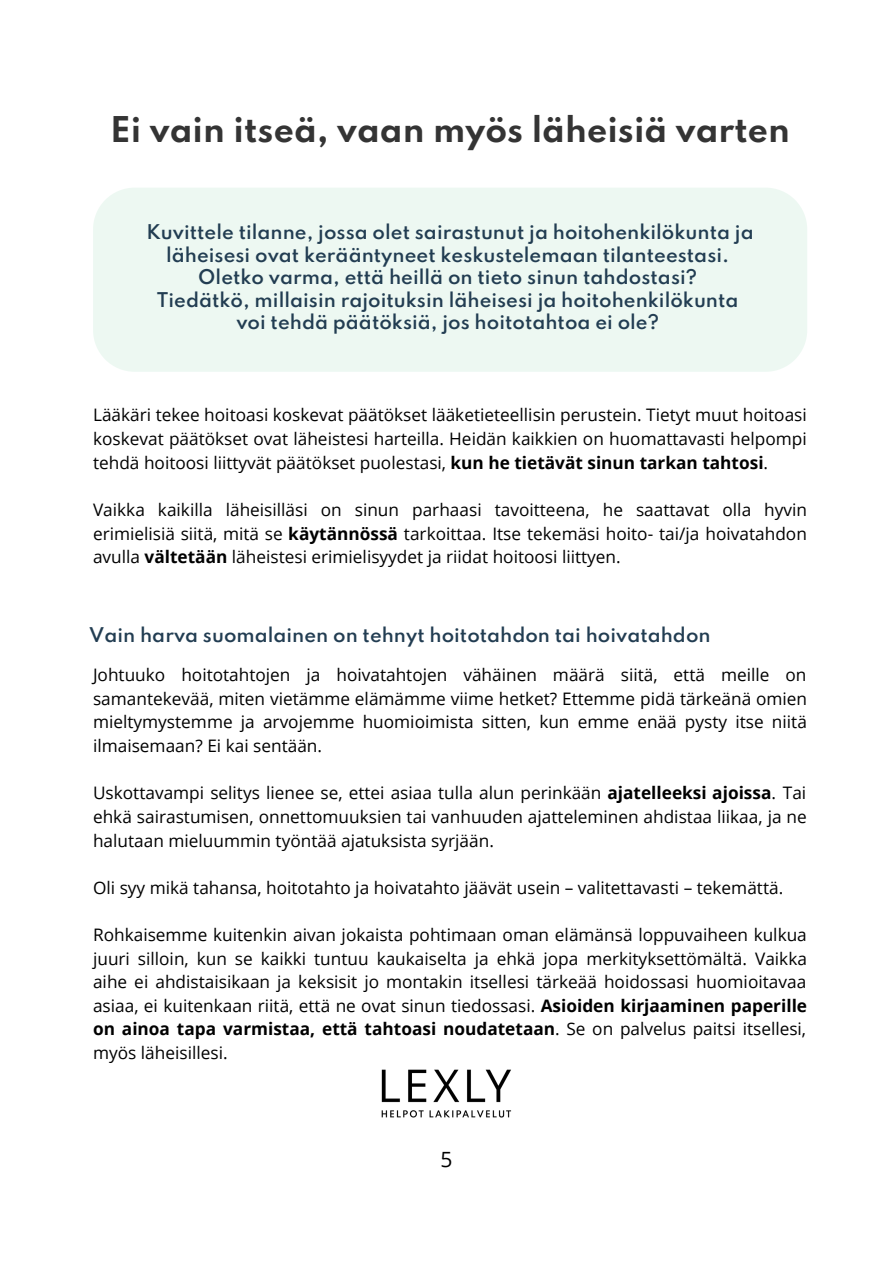
<style>
.page{position:relative;width:893px;height:1264px;background:#fff}
.page>*{position:absolute;margin:0;border:0;box-sizing:border-box;transform-origin:0 0}
.t1{font:700 31.5px "Spartan";color:#343434}
.t2{font:21px "Open Sans";color:#000}
.t3{font:600 18px/22.5px "Spartan";color:#223d52;text-align:center}
.t4{font:17.25px/23.5px "Open Sans";color:#000;text-align:justify}
.s1{font-weight:700}
</style>
<div class="page">
<img style="left:381px;top:1069px;width:131px;height:49px">
<div style="left:93px;top:188px;width:714px;height:184px;background:#edf8f2"></div>
<p class="t1" style="left:110px;top:115px;width:681px">Ei vain itseä, vaan myös läheisiä varten</p>
<p class="t3" style="left:146px;top:222px;width:608px">Kuvittele tilanne, jossa olet sairastunut ja hoitohenkilökunta ja läheisesi ovat kerääntyneet keskustelemaan tilanteestasi.</p>
<p class="t3" style="left:198px;top:267px;width:500px">Oletko varma, että heillä on tieto sinun tahdostasi?</p>
<p class="t3" style="left:157px;top:290px;width:583px">Tiedätkö, millaisin rajoituksin läheisesi ja hoitohenkilökunta</p>
<p class="t3" style="left:236px;top:312px;width:424px">voi tehdä päätöksiä, jos hoitotahtoa ei ole?</p>
<p class="t4" style="left:93px;top:403px;width:715px">Lääkäri tekee hoitoasi koskevat päätökset lääketieteellisin perustein. Tietyt muut hoitoasi koskevat päätökset ovat läheistesi harteilla. Heidän kaikkien on huomattavasti helpompi tehdä hoitoosi liittyvät päätökset puolestasi, <span class="s1">kun he tietävät sinun tarkan tahtosi</span>.</p>
<p class="t4" style="left:93px;top:497px;width:715px">Vaikka kaikilla läheisilläsi on sinun parhaasi tavoitteena, he saattavat olla hyvin erimielisiä siitä, mitä se <span class="s1">käytännössä</span> tarkoittaa. Itse tekemäsi hoito- tai/ja hoivatahdon avulla <span class="s1">vältetään</span> läheistesi erimielisyydet ja riidat hoitoosi liittyen.</p>
<p class="t3" style="left:89px;top:625px;width:623px">Vain harva suomalainen on tehnyt hoitotahdon tai hoivatahdon</p>
<p class="t4" style="left:93px;top:662px;width:715px">Johtuuko hoitotahtojen ja hoivatahtojen vähäinen määrä siitä, että meille on samantekevää, miten vietämme elämämme viime hetket? Ettemme pidä tärkeänä omien mieltymystemme ja arvojemme huomioimista sitten, kun emme enää pysty itse niitä ilmaisemaan? Ei kai sentään.</p>
<p class="t4" style="left:93px;top:780px;width:715px">Uskottavampi selitys lienee se, ettei asiaa tulla alun perinkään <span class="s1">ajatelleeksi ajoissa</span>. Tai ehkä sairastumisen, onnettomuuksien tai vanhuuden ajatteleminen ahdistaa liikaa, ja ne halutaan mieluummin työntää ajatuksista syrjään.</p>
<p class="t4" style="left:93px;top:875px;width:691px">Oli syy mikä tahansa, hoitotahto ja hoivatahto jäävät usein – valitettavasti – tekemättä.</p>
<p class="t4" style="left:93px;top:922px;width:715px">Rohkaisemme kuitenkin aivan jokaista pohtimaan oman elämänsä loppuvaiheen kulkua juuri silloin, kun se kaikki tuntuu kaukaiselta ja ehkä jopa merkityksettömältä. Vaikka aihe ei ahdistaisikaan ja keksisit jo montakin itsellesi tärkeää hoidossasi huomioitavaa asiaa, ei kuitenkaan riitä, että ne ovat sinun tiedossasi. <span class="s1">Asioiden kirjaaminen paperille on ainoa tapa varmistaa, että tahtoasi noudatetaan</span>. Se on palvelus paitsi itsellesi, myös läheisillesi.</p>
<p class="t2" style="left:440px;top:1144px;width:13px">5</p>
</div>
